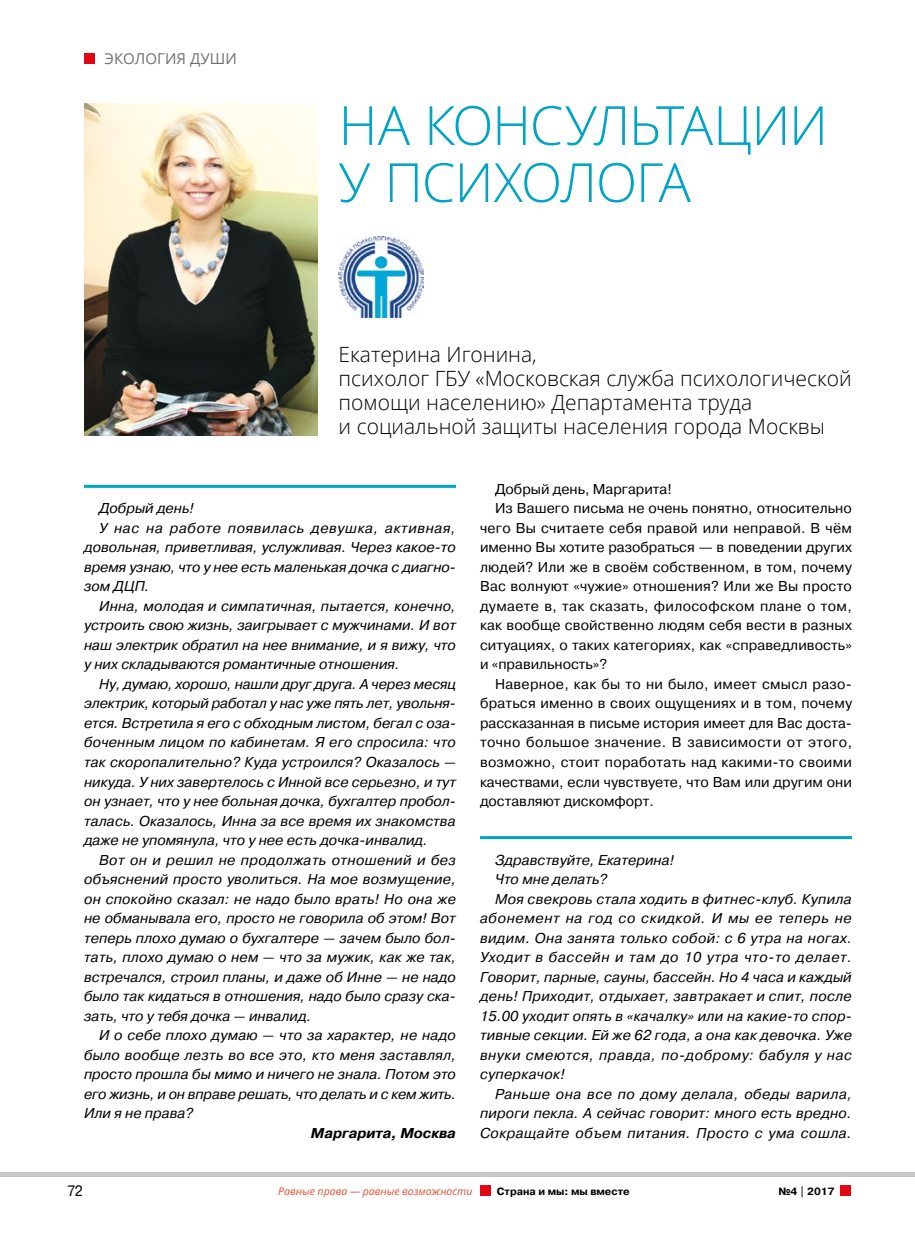
<style>
.page{position:relative;width:915px;height:1234px;background:#fff}
.page>*{position:absolute;margin:0;border:0;box-sizing:border-box;transform-origin:0 0}
.t1{font:300 54px/57px "Open Sans";letter-spacing:-.025em;color:#00a4c4}
.t2{font:300 21px/24px "Open Sans";color:#000}
.t3{font:15px "Open Sans";color:#706f6f}
.t4{font:15px "Pragmatica";color:#000;scale:.9 1}
.t5{font:italic 14.25px "Pragmatica";letter-spacing:.005em;color:#000}
.t6{font:14.25px "Pragmatica";letter-spacing:.01em;color:#000}
.t7{font:italic 14.25px "Pragmatica";letter-spacing:.04em;color:#000}
.t8{font:italic 14.25px "Pragmatica";letter-spacing:.025em;color:#000}
.t9{font:italic 14.25px "Pragmatica";letter-spacing:.03em;color:#000}
.t10{font:14.25px "Pragmatica";letter-spacing:.03em;color:#000}
.t11{font:italic 14.25px "Pragmatica";letter-spacing:.035em;color:#000}
.t12{font:italic 14.25px "Pragmatica";letter-spacing:.045em;color:#000}
.t13{font:italic 700 14.25px "Pragmatica";color:#000}
.t14{font:italic 10.5px "Open Sans";color:#e94f35}
.t15{font:700 10.5px "Pragmatica C";color:#000}
</style>
<div class="page">
<img style="left:338px;top:237px;width:85px;height:81px">
<img style="left:84px;top:104px;width:233px;height:331px">
<hr style="left:84px;top:484px;width:372px;height:3px;background:#00a4c4">
<hr style="left:480px;top:835px;width:371px;height:3px;background:#00a4c4">
<div style="left:840px;top:1184px;width:10px;height:11px;background:#e30613"></div>
<div style="left:480px;top:1184px;width:10px;height:11px;background:#e30613"></div>
<div style="left:0;top:1171px;width:914px;height:5px;background:#c6c6c6"></div>
<div style="left:84px;top:54px;width:11px;height:10px;background:#e30613"></div>
<p class="t3" style="left:105px;top:48px;width:21px">Экология</p>
<p class="t3" style="left:190px;top:48px;width:13px">души</p>
<h1 class="t1" style="left:338px;top:95px;width:490px">НА КОНСУЛЬТАЦИИ<br>У ПСИХОЛОГА</h1>
<h2 class="t2" style="left:338px;top:342px;width:514px">Екатерина Игонина,<br>психолог ГБУ «Московская служба психологической помощи населению» Департамента труда<br>и социальной защиты населения города Москвы</h2>
<p class="t5" style="left:99px;top:499px;width:96px">Добрый день!</p>
<p class="t7" style="left:99px;top:519px;width:358px">У нас на работе появилась девушка, активная,</p>
<p class="t5" style="left:84px;top:538px;width:373px">довольная, приветливая, услужливая. Через какое-то</p>
<p class="t5" style="left:84px;top:558px;width:373px">время узнаю, что у нее есть маленькая дочка с диагно-</p>
<p class="t5" style="left:84px;top:577px;width:67px">зом ДЦП.</p>
<p class="t5" style="left:99px;top:597px;width:358px">Инна, молодая и симпатичная, пытается, конечно,</p>
<p class="t5" style="left:84px;top:616px;width:373px">устроить свою жизнь, заигрывает с мужчинами. И вот</p>
<p class="t5" style="left:84px;top:636px;width:373px">наш электрик обратил на нее внимание, и я вижу, что</p>
<p class="t5" style="left:84px;top:655px;width:317px">у них складываются романтичные отношения.</p>
<p class="t5" style="left:99px;top:675px;width:358px">Ну, думаю, хорошо, нашли друг друга. А через месяц</p>
<p class="t5" style="left:84px;top:694px;width:373px">электрик, который работал у нас уже пять лет, увольня-</p>
<p class="t5" style="left:84px;top:714px;width:373px">ется. Встретила я его с обходным листом, бегал с оза-</p>
<p class="t5" style="left:84px;top:733px;width:373px">боченным лицом по кабинетам. Я его спросила: что</p>
<p class="t5" style="left:84px;top:753px;width:373px">так скоропалительно? Куда устроился? Оказалось —</p>
<p class="t5" style="left:84px;top:772px;width:373px">никуда. У них завертелось с Инной все серьезно, и тут</p>
<p class="t5" style="left:84px;top:792px;width:373px">он узнает, что у нее больная дочка, бухгалтер пробол-</p>
<p class="t5" style="left:84px;top:811px;width:373px">талась. Оказалось, Инна за все время их знакомства</p>
<p class="t5" style="left:84px;top:831px;width:345px">даже не упомянула, что у нее есть дочка-инвалид.</p>
<p class="t8" style="left:99px;top:850px;width:358px">Вот он и решил не продолжать отношений и без</p>
<p class="t5" style="left:84px;top:870px;width:373px">объяснений просто уволиться. На мое возмущение,</p>
<p class="t5" style="left:84px;top:889px;width:373px">он спокойно сказал: не надо было врать! Но она же</p>
<p class="t5" style="left:84px;top:909px;width:373px">не обманывала его, просто не говорила об этом! Вот</p>
<p class="t5" style="left:84px;top:928px;width:373px">теперь плохо думаю о бухгалтере — зачем было бол-</p>
<p class="t5" style="left:84px;top:948px;width:373px">тать, плохо думаю о нем — что за мужик, как же так,</p>
<p class="t5" style="left:84px;top:967px;width:373px">встречался, строил планы, и даже об Инне — не надо</p>
<p class="t5" style="left:84px;top:987px;width:373px">было так кидаться в отношения, надо было сразу ска-</p>
<p class="t5" style="left:84px;top:1006px;width:228px">зать, что у тебя дочка — инвалид.</p>
<p class="t5" style="left:99px;top:1026px;width:358px">И о себе плохо думаю — что за характер, не надо</p>
<p class="t5" style="left:84px;top:1045px;width:373px">было вообще лезть во все это, кто меня заставлял,</p>
<p class="t5" style="left:84px;top:1065px;width:373px">просто прошла бы мимо и ничего не знала. Потом это</p>
<p class="t5" style="left:84px;top:1084px;width:373px">его жизнь, и он вправе решать, что делать и с кем жить.</p>
<p class="t5" style="left:84px;top:1104px;width:111px">Или я не права?</p>
<p class="t13" style="left:311px;top:1123px;width:146px">Маргарита, Москва</p>
<p class="t6" style="left:495px;top:480px;width:178px">Добрый день, Маргарита!</p>
<p class="t6" style="left:495px;top:499px;width:358px">Из Вашего письма не очень понятно, относительно</p>
<p class="t6" style="left:480px;top:519px;width:373px">чего Вы считаете себя правой или неправой. В чём</p>
<p class="t6" style="left:480px;top:538px;width:373px">именно Вы хотите разобраться — в поведении других</p>
<p class="t6" style="left:480px;top:558px;width:373px">людей? Или же в своём собственном, в том, почему</p>
<p class="t6" style="left:480px;top:577px;width:373px">Вас волнуют «чужие» отношения? Или же Вы просто</p>
<p class="t6" style="left:480px;top:597px;width:373px">думаете в, так сказать, философском плане о том,</p>
<p class="t6" style="left:480px;top:616px;width:373px">как вообще свойственно людям себя вести в разных</p>
<p class="t6" style="left:480px;top:636px;width:373px">ситуациях, о таких категориях, как «справедливость»</p>
<p class="t6" style="left:480px;top:655px;width:129px">и «правильность»?</p>
<p class="t6" style="left:495px;top:675px;width:358px">Наверное, как бы то ни было, имеет смысл разо‑</p>
<p class="t6" style="left:480px;top:694px;width:373px">браться именно в своих ощущениях и в том, почему</p>
<p class="t6" style="left:480px;top:714px;width:373px">рассказанная в письме история имеет для Вас доста‑</p>
<p class="t10" style="left:480px;top:733px;width:373px">точно большое значение. В зависимости от этого,</p>
<p class="t6" style="left:480px;top:753px;width:373px">возможно, стоит поработать над какими-то своими</p>
<p class="t6" style="left:480px;top:772px;width:373px">качествами, если чувствуете, что Вам или другим они</p>
<p class="t6" style="left:480px;top:792px;width:175px">доставляют дискомфорт.</p>
<p class="t5" style="left:495px;top:850px;width:181px">Здравствуйте, Екатерина!</p>
<p class="t5" style="left:495px;top:870px;width:114px">Что мне делать?</p>
<p class="t5" style="left:495px;top:889px;width:358px">Моя свекровь стала ходить в фитнес-клуб. Купила</p>
<p class="t12" style="left:480px;top:909px;width:373px">абонемент на год со скидкой. И мы ее теперь не</p>
<p class="t8" style="left:480px;top:928px;width:373px">видим. Она занята только собой: с 6 утра на ногах.</p>
<p class="t7" style="left:480px;top:948px;width:373px">Уходит в бассейн и там до 10 утра что-то делает.</p>
<p class="t5" style="left:480px;top:967px;width:373px">Говорит, парные, сауны, бассейн. Но 4 часа и каждый</p>
<p class="t5" style="left:480px;top:987px;width:373px">день! Приходит, отдыхает, завтракает и спит, после</p>
<p class="t5" style="left:480px;top:1006px;width:373px">15.00 уходит опять в «качалку» или на какие-то спор-</p>
<p class="t5" style="left:480px;top:1026px;width:373px">тивные секции. Ей же 62 года, а она как девочка. Уже</p>
<p class="t11" style="left:480px;top:1045px;width:373px">внуки смеются, правда, по-доброму: бабуля у нас</p>
<p class="t5" style="left:480px;top:1065px;width:86px">суперкачок!</p>
<p class="t9" style="left:495px;top:1084px;width:358px">Раньше она все по дому делала, обеды варила,</p>
<p class="t5" style="left:480px;top:1104px;width:373px">пироги пекла. А сейчас говорит: много есть вредно.</p>
<p class="t9" style="left:480px;top:1123px;width:373px">Сокращайте объем питания. Просто с ума сошла.</p>
<p class="t4" style="left:67px;top:1181px;width:18px">72</p>
<p class="t15" style="left:496px;top:1185px;width:134px">Страна и мы: мы вместе</p>
<p class="t15" style="left:778px;top:1185px;width:58px">№4 | 2017</p>
<p class="t14" style="left:278px;top:1183px;width:195px">Равные права — равные возможности</p>
</div>
